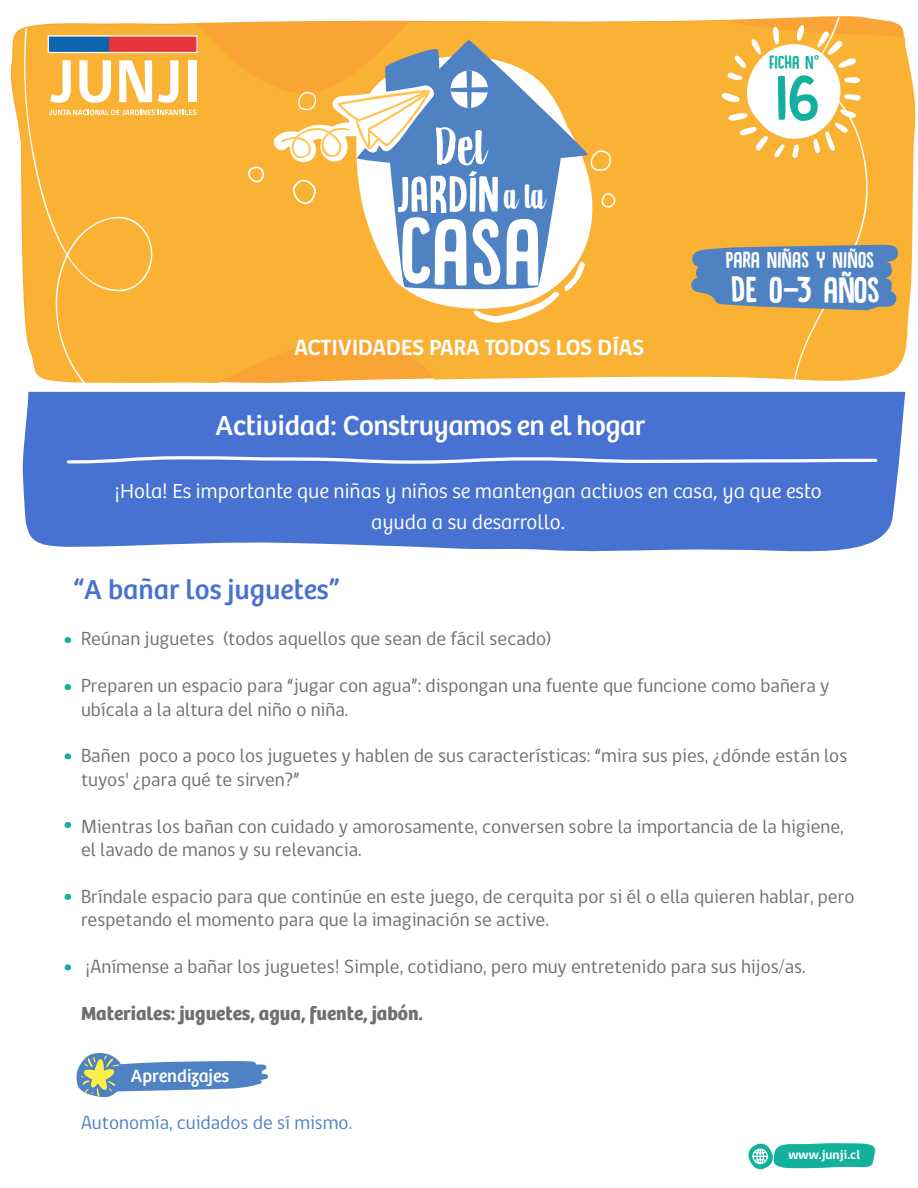
<style>
.page{position:relative;width:918px;height:1188px;background:#fff}
.page>*{position:absolute;margin:0;border:0;box-sizing:border-box;transform-origin:0 0}
.t1{font:99.6px "DK Canoodle";color:#fff}
.t2{font:67.5px "DK Canoodle";color:#14b09e}
.t3{font:57.45px "DK Aiguille";color:#fff}
.t4{font:53.7px "DK Canoodle";color:#fff}
.t5{font:38.55px "DK Canoodle";letter-spacing:-.01em;color:#fff}
.t6{font:28.5px "Bree";letter-spacing:-.02em;color:#fff}
.t7{font:28.5px "Bree";color:#4772d1}
.t8{font:23.85px "DK Canoodle";color:#fff}
.t9{font:700 22.5px "gob CL";letter-spacing:-.005em;color:#fff}
.t10{font:300 21px/30.9px "Bree";color:#fff;text-align:center}
.t11{font:19.5px/23.4px "gob CL";color:#6f6f6e}
.t12{font:700 19.5px "Bree";color:#6f6f6e}
.t13{font:19.5px "gob CL";color:#4f82c2}
.t14{font:19.5px "DK Canoodle";letter-spacing:-.01em;color:#14b09e}
.t15{font:18.45px "Bree";color:#fff}
.t16{font:700 13.05px "gob CL";color:#fff}
.s1{font-family:"Bree"}
.s2{font-family:"DK Aiguille";font-size:39.9px}
</style>
<div class="page">
<div style="left:23px;top:392px;width:882px;height:160px;background:#4772d1"></div>
<svg style="left:10px;top:18px;width:906px;height:363px;background:#f9bb51"></svg>
<div style="left:619px;top:17px;width:249px;height:364px;background:#f9b234"></div>
<svg style="left:24px;top:18px;width:321px;height:365px;background:#f9b33a"></svg>
<svg style="left:50px;top:60px;width:21px;height:43px"></svg>
<svg style="left:79px;top:60px;width:32px;height:43px"></svg>
<svg style="left:119px;top:60px;width:33px;height:42px"></svg>
<svg style="left:158px;top:60px;width:20px;height:43px"></svg>
<div style="left:188px;top:60px;width:8px;height:42px;background:#fff"></div>
<svg style="left:49px;top:110px;width:147px;height:5px"></svg>
<svg style="left:47px;top:35px;width:151px;height:19px;background:#a5697b"></svg>
<svg style="left:355px;top:54px;width:239px;height:255px;fill:#f9b234"></svg>
<svg style="left:357px;top:40px;width:232px;height:251px;fill:#4f82c2"></svg>
<svg style="left:451px;top:71px;width:37px;height:37px"></svg>
<svg style="left:247px;top:84px;width:190px;height:120px"></svg>
<svg style="left:473px;top:262px;width:113px;height:61px"></svg>
<svg style="left:601px;top:193px;width:16px;height:15px"></svg>
<svg style="left:590px;top:150px;width:21px;height:21px"></svg>
<svg style="left:748px;top:1143px;width:128px;height:26px;background:#43bfb1"></svg>
<svg style="left:722px;top:25px;width:140px;height:133px"></svg>
<svg style="left:65px;top:455px;width:814px;height:10px"></svg>
<svg style="left:691px;top:245px;width:207px;height:65px;background:#6387b0"></svg>
<svg style="left:76px;top:1053px;width:192px;height:45px"></svg>
<svg style="left:65px;top:637px;width:6px;height:6px"></svg>
<svg style="left:65px;top:684px;width:6px;height:6px"></svg>
<svg style="left:65px;top:753px;width:6px;height:6px"></svg>
<svg style="left:65px;top:822px;width:6px;height:6px"></svg>
<svg style="left:65px;top:894px;width:6px;height:6px"></svg>
<svg style="left:65px;top:964px;width:6px;height:6px"></svg>
<p class="t14" style="left:769px;top:52px;width:52px">FICHA N<span class="s1">°</span></p>
<h3 class="t3" style="left:435px;top:116px;width:53px">Del</h3>
<h3 class="t4" style="left:396px;top:167px;width:150px">JARDÍN<span class="s2">ala</span></h3>
<h1 class="t1" style="left:399px;top:200px;width:144px">CASA</h1>
<p class="t9" style="left:294px;top:332px;width:352px">ACTIVIDADES PARA TODOS LOS DÍAS</p>
<h3 class="t6" style="left:216px;top:408px;width:431px">Actividad: Construyamos en el hogar</h3>
<h2 class="t2" style="left:776px;top:63px;width:45px">16</h2>
<p class="t8" style="left:725px;top:248px;width:150px">PARA NIÑAS Y NIÑOS</p>
<h3 class="t5" style="left:731px;top:270px;width:151px">DE 0-3 AÑOS</h3>
<p class="t10" style="left:115px;top:476px;width:709px">¡Hola! Es importante que niñas y niños se mantengan activos en casa, ya que esto ayuda a su desarrollo.</p>
<h3 class="t7" style="left:73px;top:573px;width:268px">“A bañar los juguetes”</h3>
<p class="t11" style="left:81px;top:628px;width:472px">Reúnan juguetes (todos aquellos que sean de fácil secado)</p>
<p class="t11" style="left:81px;top:675px;width:750px">Preparen un espacio para “jugar con agua”: dispongan una fuente que funcione como bañera y ubícala a la altura del niño o niña.</p>
<p class="t11" style="left:81px;top:745px;width:768px">Bañen poco a poco los juguetes y hablen de sus características: “mira sus pies, ¿dónde están los tuyos' ¿para qué te sirven?”</p>
<p class="t11" style="left:81px;top:815px;width:764px">Mientras los bañan con cuidado y amorosamente, conversen sobre la importancia de la higiene, el lavado de manos y su relevancia.</p>
<p class="t11" style="left:81px;top:885px;width:775px">Bríndale espacio para que continúe en este juego, de cerquita por si él o ella quieren hablar, pero respetando el momento para que la imaginación se active.</p>
<p class="t11" style="left:85px;top:955px;width:722px">¡Anímense a bañar los juguetes! Simple, cotidiano, pero muy entretenido para sus hijos/as.</p>
<p class="t12" style="left:81px;top:1002px;width:344px">Materiales: juguetes, agua, fuente, jabón.</p>
<p class="t15" style="left:131px;top:1065px;width:100px">Aprendizajes</p>
<p class="t13" style="left:81px;top:1109px;width:273px">Autonomía, cuidados de sí mismo.</p>
<p class="t16" style="left:789px;top:1145px;width:73px">www.junji.cl</p>
</div>
